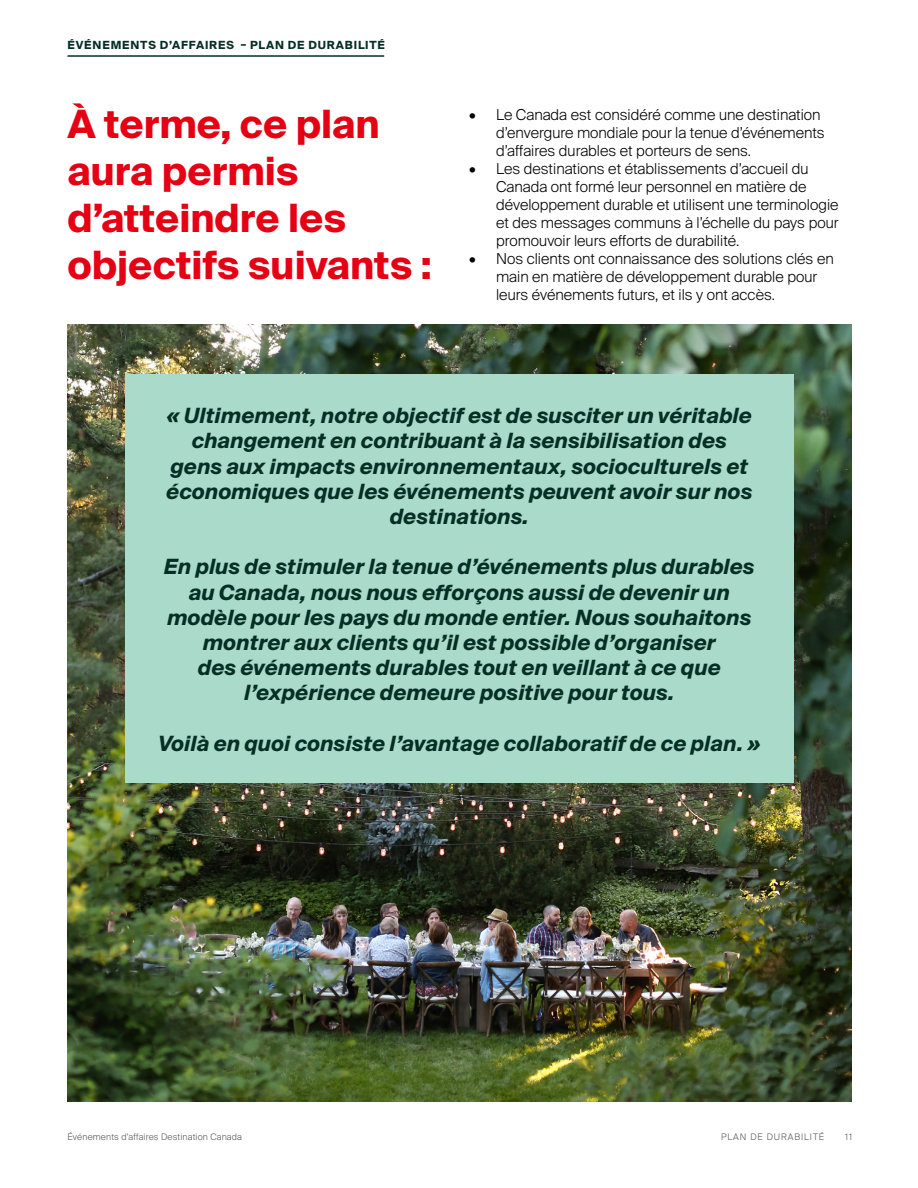
<style>
.page{position:relative;width:918px;height:1188px;background:#fff}
.page>*{position:absolute;margin:0;border:0;box-sizing:border-box;transform-origin:0 0}
.t1{font:700 39px/46.8px "Suisse Intl";color:#e60013}
.t2{font:italic 700 21px/25.2px "Suisse Intl";color:#062f23;text-align:center}
.t3{font:300 15px/18px "Suisse Intl";color:#000}
.t4{font:700 11.25px "Suisse Intl";letter-spacing:.075em;color:#062f23}
.t5{font:300 9px "Suisse Intl";letter-spacing:.02em;color:#58595b}
.t6{font:300 9px "Suisse Intl";letter-spacing:.1em;color:#58595b}
</style>
<div class="page">
<img style="left:68px;top:324px;width:783px;height:778px">
<div style="left:125px;top:375px;width:669px;height:408px;background:#aadaca"></div>
<hr style="left:68px;top:55px;width:316px;height:2px;background:#062f23">
<p class="t4" style="left:68px;top:38px;width:319px">ÉVÉNEMENTS D’AFFAIRES – PLAN DE DURABILITÉ</p>
<h1 class="t1" style="left:68px;top:101px;width:366px">À terme, ce plan aura permis d’atteindre les objectifs suivants :</h1>
<p class="t3" style="left:496px;top:105px;width:330px;text-indent:-27px">• Le Canada est considéré comme une destination d’envergure mondiale pour la tenue d’événements d’affaires durables et porteurs de sens.</p>
<p class="t3" style="left:496px;top:159px;width:344px;text-indent:-27px">• Les destinations et établissements d’accueil du Canada ont formé leur personnel en matière de développement durable et utilisent une terminologie et des messages communs à l’échelle du pays pour promouvoir leurs efforts de durabilité.</p>
<p class="t3" style="left:496px;top:249px;width:339px;text-indent:-27px">• Nos clients ont connaissance des solutions clés en main en matière de développement durable pour leurs événements futurs, et ils y ont accès.</p>
<p class="t2" style="left:166px;top:403px;width:588px">« Ultimement, notre objectif est de susciter un véritable changement en contribuant à la sensibilisation des gens aux impacts environnementaux, socioculturels et économiques que les événements peuvent avoir sur nos destinations.</p>
<p class="t2" style="left:164px;top:555px;width:592px">En plus de stimuler la tenue d’événements plus durables au Canada, nous nous efforçons aussi de devenir un modèle pour les pays du monde entier. Nous souhaitons montrer aux clients qu’il est possible d’organiser<br>des événements durables tout en veillant à ce que l’expérience demeure positive pour tous.</p>
<p class="t2" style="left:158px;top:731px;width:604px">Voilà en quoi consiste l’avantage collaboratif de ce plan. »</p>
<p class="t5" style="left:68px;top:1132px;width:176px">Événements d’affaires Destination Canada</p>
<p class="t6" style="left:721px;top:1132px;width:105px">PLAN DE DURABILITÉ</p>
<p class="t5" style="left:845px;top:1132px;width:8px">11</p>
</div>
